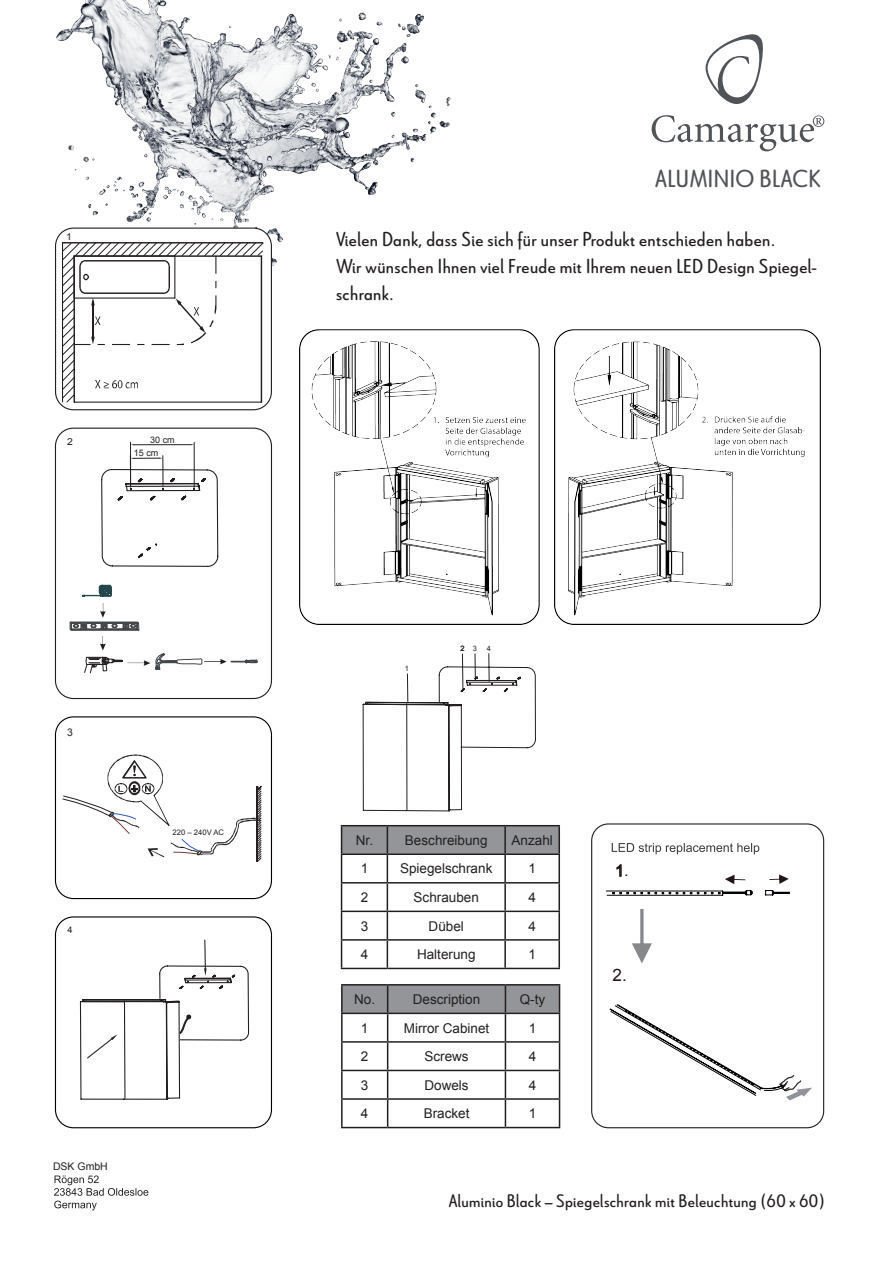
<style>
.page{position:relative;width:893px;height:1263px;background:#fff}
.page>*{position:absolute;margin:0;border:0;box-sizing:border-box;transform-origin:0 0}
.t1{font:24.45px "Le Havre Rounded";letter-spacing:.02em;color:#505357}
.t2{font:20.1px/27px "Le Havre Rounded";letter-spacing:.02em;color:#231f20}
.t3{font:18px "Le Havre Rounded";letter-spacing:.02em;color:#231f20}
.t4{font:17.1px "Arial";color:#221714}
.t5{font:16.05px "Arial";color:#221714}
.t6{font:13.5px "Arial";color:#231f20}
.t7{font:10.65px "Arial";color:#231f20}
.t8{font:10.5px "Arial";color:#221e1f}
.t9{font:9.6px "Arial";color:#231f20;scale:1.08 1}
.t10{font:9.3px "Arial";color:#231f20}
.t11{font:9px/13.8px "Arial";color:#231f20}
.t12{font:7.65px "Arial";color:#231f20}
.t13{font:7.5px "Arial";color:#231f20}
</style>
<div class="page">
<img style="left:55px;top:0;width:396px;height:266px">
<svg style="left:652px;top:115px;width:172px;height:36px"></svg>
<svg style="left:706px;top:34px;width:57px;height:70px"></svg>
<div style="left:56px;top:228px;width:215px;height:182px;background:#fff;border-radius:18px"></div>
<div style="left:55px;top:228px;width:217px;height:182px;border:1px solid #231f20;border-radius:18px"></div>
<svg style="left:62px;top:242px;width:202px;height:161px"></svg>
<svg style="left:55px;top:429px;width:12px;height:11px"></svg>
<svg style="left:82px;top:585px;width:30px;height:12px"></svg>
<svg style="left:101px;top:172px;width:118px;height:395px"></svg>
<svg style="left:117px;top:477px;width:90px;height:82px"></svg>
<hr style="left:130px;top:442px;width:1px;height:45px;background:#231f20">
<hr style="left:194px;top:442px;width:1px;height:45px;background:#231f20">
<hr style="left:134px;top:444px;width:56px;height:1px;background:#231f20">
<hr style="left:163px;top:456px;width:1px;height:30px;background:#231f20">
<svg style="left:131px;top:457px;width:32px;height:2px"></svg>
<div style="left:55px;top:916px;width:217px;height:212px;border:1px solid #000;border-radius:18px"></div>
<svg style="left:62px;top:603px;width:200px;height:497px"></svg>
<div style="left:591px;top:823px;width:233px;height:305px;border:1px solid #231f20;border-radius:17px"></div>
<svg style="left:612px;top:843px;width:147px;height:11px"></svg>
<svg style="left:617px;top:864px;width:4px;height:13px"></svg>
<svg style="left:606px;top:890px;width:184px;height:6px"></svg>
<svg style="left:725px;top:875px;width:20px;height:9px"></svg>
<svg style="left:769px;top:874px;width:20px;height:10px"></svg>
<svg style="left:609px;top:1004px;width:203px;height:96px"></svg>
<svg style="left:632px;top:909px;width:20px;height:54px"></svg>
<hr style="left:341px;top:825px;width:46px;height:1px;background:#231f20">
<hr style="left:387px;top:825px;width:118px;height:1px;background:#231f20">
<hr style="left:505px;top:825px;width:55px;height:1px;background:#231f20">
<hr style="left:558px;top:826px;width:2px;height:27px;background:#231f20">
<hr style="left:505px;top:853px;width:55px;height:2px;background:#231f20">
<hr style="left:558px;top:855px;width:2px;height:27px;background:#231f20">
<hr style="left:505px;top:882px;width:55px;height:1px;background:#231f20">
<hr style="left:558px;top:883px;width:2px;height:27px;background:#231f20">
<hr style="left:505px;top:910px;width:55px;height:2px;background:#231f20">
<hr style="left:558px;top:912px;width:2px;height:27px;background:#231f20">
<svg style="left:341px;top:826px;width:218px;height:142px"></svg>
<hr style="left:505px;top:939px;width:55px;height:2px;background:#231f20">
<hr style="left:504px;top:941px;width:2px;height:27px;background:#231f20">
<hr style="left:558px;top:941px;width:2px;height:27px;background:#231f20">
<hr style="left:341px;top:968px;width:46px;height:1px;background:#231f20">
<hr style="left:387px;top:968px;width:118px;height:1px;background:#231f20">
<hr style="left:505px;top:968px;width:55px;height:1px;background:#231f20">
<hr style="left:341px;top:984px;width:47px;height:1px;background:#231f20">
<hr style="left:341px;top:985px;width:2px;height:27px;background:#231f20">
<hr style="left:388px;top:984px;width:117px;height:1px;background:#231f20">
<hr style="left:505px;top:984px;width:55px;height:1px;background:#231f20">
<hr style="left:341px;top:1012px;width:47px;height:2px;background:#231f20">
<hr style="left:341px;top:1014px;width:2px;height:27px;background:#231f20">
<hr style="left:341px;top:1041px;width:47px;height:2px;background:#231f20">
<hr style="left:341px;top:1043px;width:2px;height:27px;background:#231f20">
<hr style="left:341px;top:1070px;width:47px;height:1px;background:#231f20">
<hr style="left:341px;top:1071px;width:2px;height:27px;background:#231f20">
<hr style="left:341px;top:1098px;width:47px;height:2px;background:#231f20">
<hr style="left:341px;top:1100px;width:2px;height:27px;background:#231f20">
<svg style="left:342px;top:985px;width:218px;height:142px"></svg>
<hr style="left:341px;top:1127px;width:47px;height:1px;background:#231f20">
<hr style="left:388px;top:1127px;width:117px;height:1px;background:#231f20">
<hr style="left:505px;top:1127px;width:55px;height:1px;background:#231f20">
<svg style="left:54px;top:1175px;width:94px;height:35px"></svg>
<svg style="left:363px;top:653px;width:173px;height:158px"></svg>
<hr style="left:406px;top:704px;width:1px;height:106px;background:#231f20">
<img style="left:300px;top:329px;width:521px;height:296px">
<p class="t9" style="left:66px;top:230px;width:7px">1</p>
<p class="t9" style="left:67px;top:436px;width:7px">2</p>
<p class="t11" style="left:134px;top:433px;width:42px;text-indent:16px">30 cm<br>15 cm</p>
<p class="t7" style="left:67px;top:725px;width:7px">3</p>
<p class="t10" style="left:67px;top:923px;width:7px">4</p>
<p class="t12" style="left:173px;top:827px;width:53px">220 – 240V AC</p>
<p class="t8" style="left:53px;top:1159px;width:56px">DSK GmbH</p>
<h1 class="t1" style="left:655px;top:165px;width:167px">ALUMINIO BLACK</h1>
<h2 class="t2" style="left:336px;top:226px;width:482px">Vielen Dank, dass Sie sich für unser Produkt entschieden haben.<br>Wir wünschen Ihnen viel Freude mit Ihrem neuen LED Design Spiegel&shy;schrank.</h2>
<p class="t13" style="left:405px;top:663px;width:6px">1</p>
<p class="t13" style="left:460px;top:643px;width:18px">2 3</p>
<p class="t13" style="left:487px;top:643px;width:6px">4</p>
<p class="t6" style="left:356px;top:831px;width:133px">Nr. Beschreibung</p>
<p class="t6" style="left:512px;top:831px;width:43px">Anzahl</p>
<p class="t6" style="left:361px;top:860px;width:9px">1</p>
<p class="t6" style="left:400px;top:860px;width:94px">Spiegelschrank</p>
<p class="t6" style="left:528px;top:860px;width:9px">1</p>
<p class="t6" style="left:361px;top:888px;width:9px">2</p>
<p class="t6" style="left:414px;top:888px;width:67px">Schrauben</p>
<p class="t6" style="left:528px;top:888px;width:9px">4</p>
<p class="t6" style="left:361px;top:917px;width:9px">3</p>
<p class="t6" style="left:429px;top:917px;width:37px">Dübel</p>
<p class="t6" style="left:528px;top:917px;width:9px">4</p>
<p class="t6" style="left:361px;top:945px;width:9px">4</p>
<p class="t6" style="left:417px;top:945px;width:60px">Halterung</p>
<p class="t6" style="left:528px;top:945px;width:9px">1</p>
<p class="t6" style="left:354px;top:990px;width:23px">No.</p>
<p class="t6" style="left:413px;top:990px;width:69px">Description</p>
<p class="t6" style="left:520px;top:990px;width:27px">Q-ty</p>
<p class="t6" style="left:361px;top:1019px;width:9px">1</p>
<p class="t6" style="left:404px;top:1019px;width:87px">Mirror Cabinet</p>
<p class="t6" style="left:529px;top:1019px;width:9px">1</p>
<p class="t6" style="left:361px;top:1047px;width:9px">2</p>
<p class="t6" style="left:424px;top:1047px;width:46px">Screws</p>
<p class="t6" style="left:529px;top:1047px;width:9px">4</p>
<p class="t6" style="left:361px;top:1076px;width:9px">3</p>
<p class="t6" style="left:424px;top:1076px;width:46px">Dowels</p>
<p class="t6" style="left:529px;top:1076px;width:9px">4</p>
<p class="t6" style="left:361px;top:1104px;width:9px">4</p>
<p class="t6" style="left:424px;top:1104px;width:47px">Bracket</p>
<p class="t6" style="left:529px;top:1104px;width:9px">1</p>
<p class="t5" style="left:615px;top:860px;width:15px">1.</p>
<p class="t4" style="left:612px;top:964px;width:16px">2.</p>
<h3 class="t3" style="left:449px;top:1191px;width:377px">Aluminio Black – Spiegelschrank mit Beleuchtung (60 x 60)</h3>
</div>
